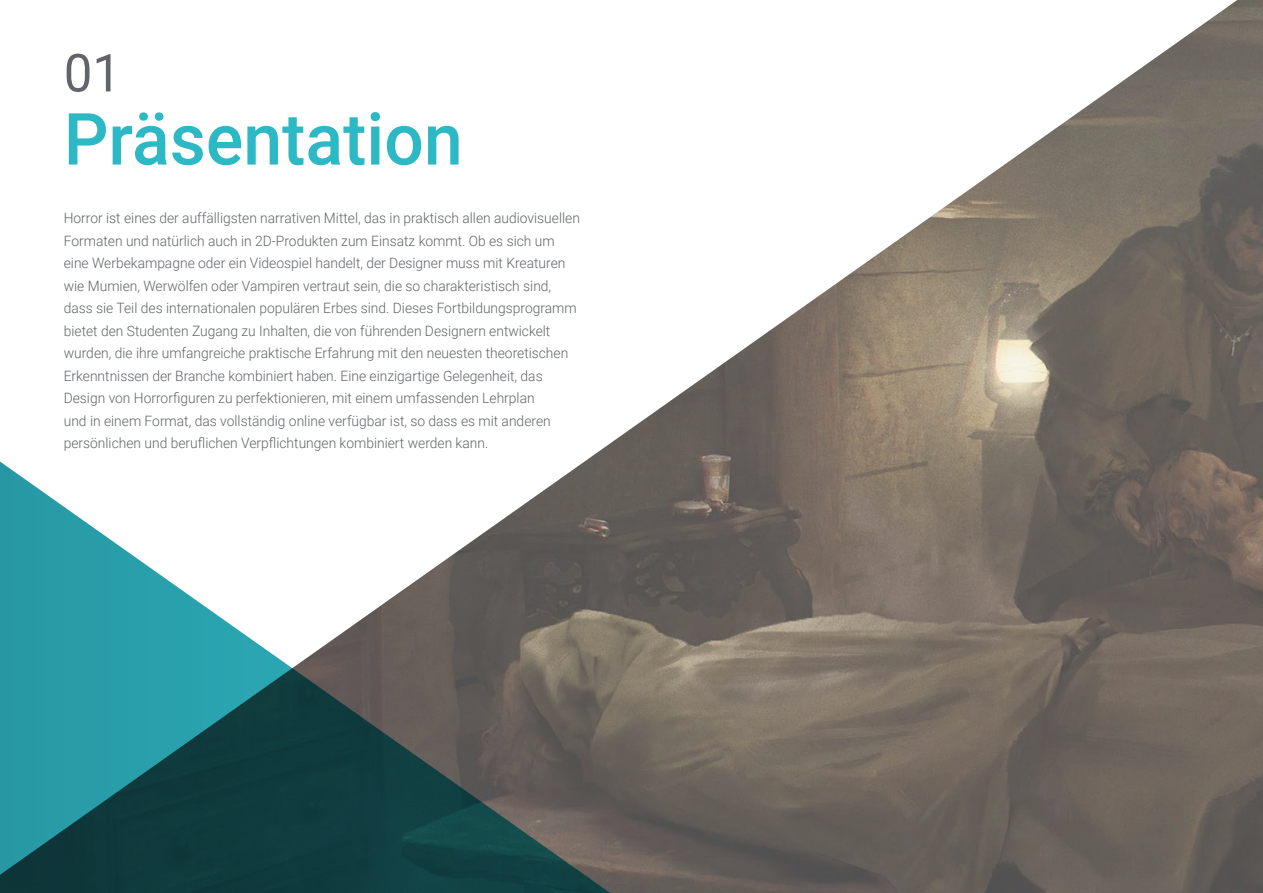
<style>
.page{position:relative;width:1263px;height:893px;background:#fff}
.page>*{position:absolute;margin:0;border:0;box-sizing:border-box;transform-origin:0 0}
.t1{font:500 72px "Roboto";color:#2db8c5}
.t2{font:52.5px "Roboto";color:#61646a}
.t3{font:300 14.25px/22.5px "Roboto";color:#61646a}
</style>
<div class="page">
<img style="left:606px;top:0;width:657px;height:893px">
<svg style="left:0;top:446px;width:640px;height:447px"></svg>
<h2 class="t2" style="left:64px;top:36px;width:59px">01</h2>
<h1 class="t1" style="left:64px;top:89px;width:400px">Präsentation</h1>
<p class="t3" style="left:64px;top:206px;width:518px">Horror ist eines der auffälligsten narrativen Mittel, das in praktisch allen audiovisuellen Formaten und natürlich auch in 2D-Produkten zum Einsatz kommt. Ob es sich um eine Werbekampagne oder ein Videospiel handelt, der Designer muss mit Kreaturen wie Mumien, Werwölfen oder Vampiren vertraut sein, die so charakteristisch sind, dass sie Teil des internationalen populären Erbes sind. Dieses Fortbildungsprogramm bietet den Studenten Zugang zu Inhalten, die von führenden Designern entwickelt wurden, die ihre umfangreiche praktische Erfahrung mit den neuesten theoretischen Erkenntnissen der Branche kombiniert haben. Eine einzigartige Gelegenheit, das Design von Horrorfiguren zu perfektionieren, mit einem umfassenden Lehrplan<br>und in einem Format, das vollständig online verfügbar ist, so dass es mit anderen persönlichen und beruflichen Verpflichtungen kombiniert werden kann.</p>
</div>
